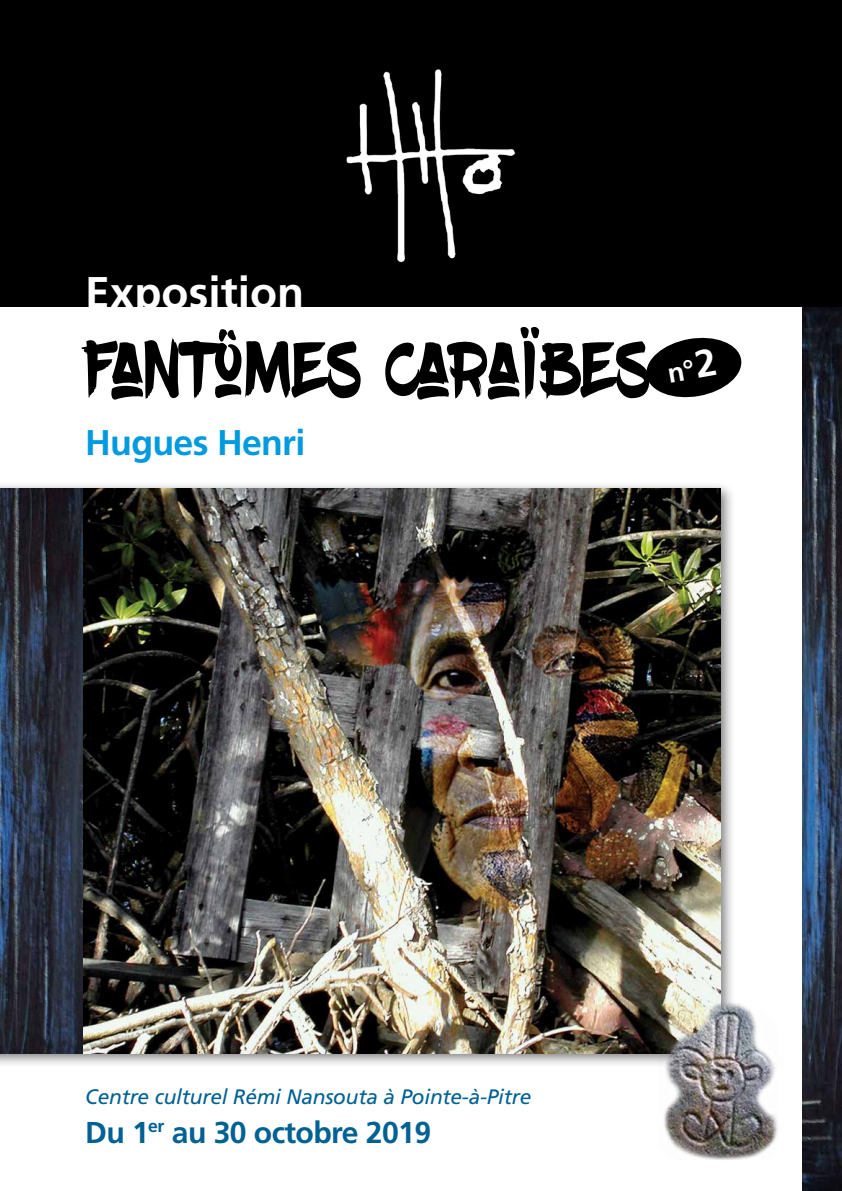
<style>
.page{position:relative;width:842px;height:1191px;background:#fff}
.page>*{position:absolute;margin:0;border:0;box-sizing:border-box;transform-origin:0 0}
.t1{font:78.2px "Blow Brush";letter-spacing:.025em;color:#000;scale:.85 1}
.t2{font:700 44.4px "Frutiger";color:#fff}
.t3{font:700 35.6px "Frutiger";letter-spacing:-.02em;color:#009ade}
.t4{font:700 30.2px "Frutiger";letter-spacing:-.02em;color:#006193}
.t5{font:italic 21px "Frutiger";letter-spacing:-.01em;color:#006193}
</style>
<div class="page">
<img style="left:802px;top:306px;width:40px;height:885px">
<div style="left:0;top:0;width:842px;height:306px;background:#000"></div>
<img style="left:346px;top:69px;width:170px;height:194px">
<div style="left:0;top:481px;width:736px;height:587px;background:#000;opacity:.5"></div>
<img style="left:83px;top:488px;width:638px;height:565px">
<img style="left:658px;top:999px;width:120px;height:161px">
<img style="left:0;top:488px;width:83px;height:565px">
<svg style="left:646px;top:337px;width:96px;height:61px"></svg>
<h2 class="t2" style="left:85px;top:266px;width:221px">Exposition</h2>
<h1 class="t1" style="left:85px;top:323px;width:666px">FANTÔMES CARAÏBES</h1>
<h3 class="t3" style="left:85px;top:421px;width:222px">Hugues Henri</h3>
<p class="t5" style="left:85px;top:1085px;width:448px">Centre culturel Rémi Nansouta à Pointe-à-Pitre</p>
<h3 class="t4" style="left:85px;top:1114px;width:347px">Du 1<sup>er</sup> au 30 octobre 2019</h3>
</div>
